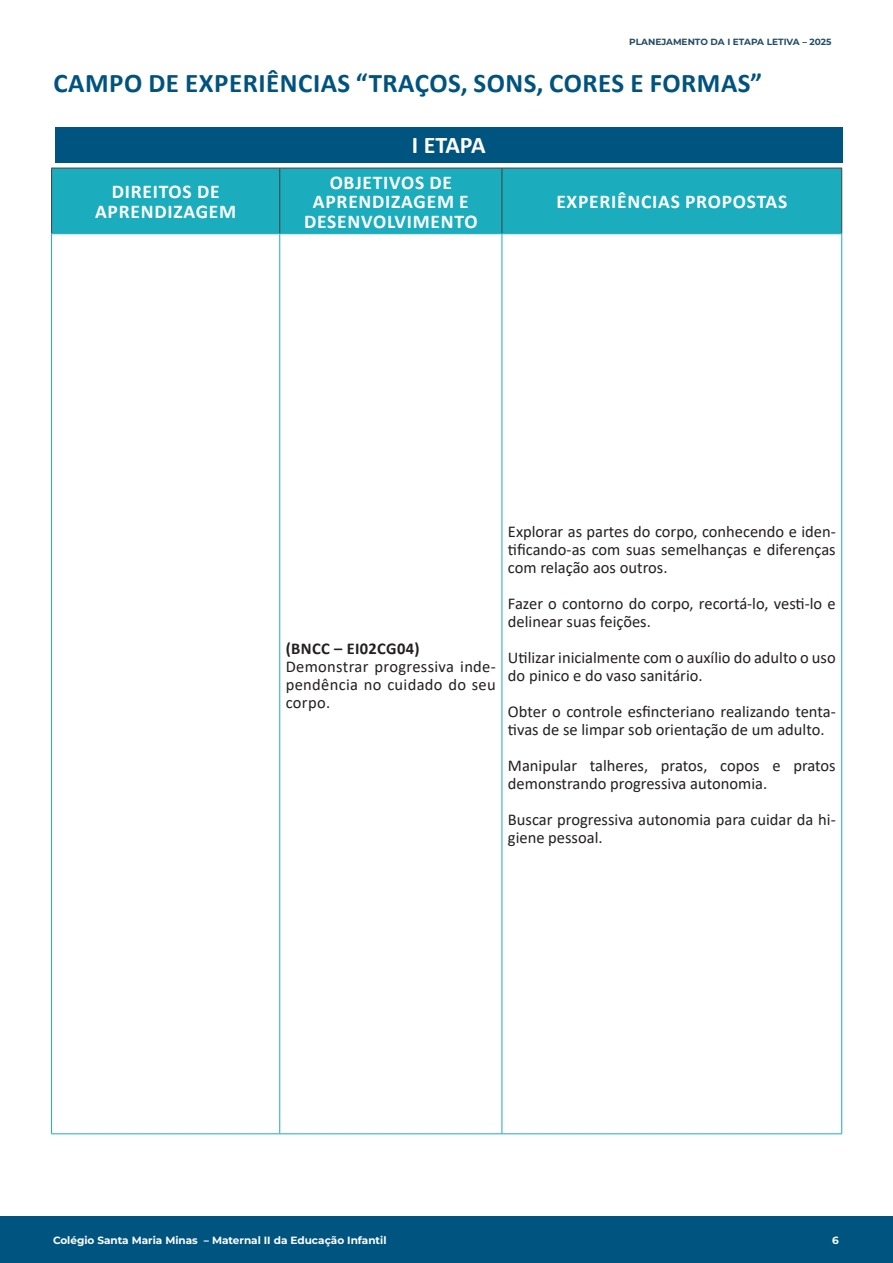
<style>
.page{position:relative;width:893px;height:1263px;background:#fff}
.page>*{position:absolute;margin:0;border:0;box-sizing:border-box;transform-origin:0 0}
.t1{font:700 27px "Calibri";letter-spacing:.02em;color:#00537f}
.t2{font:700 24px "Calibri";letter-spacing:-.035em;color:#fff}
.t3{font:700 19.5px/19.5px "Calibri";letter-spacing:.04em;color:#fff;text-align:center}
.t4{font:16.5px/18px "Calibri";color:#231f20}
.t5{font:700 16.5px "Calibri";letter-spacing:.02em;color:#231f20}
.t6{font:700 10.5px "Montserrat";color:#fff}
.t7{font:700 9px "Montserrat";color:#234b68}
</style>
<div class="page">
<div style="left:0;top:1216px;width:893px;height:46px;background:#005480"></div>
<div style="left:52px;top:169px;width:789px;height:64px;background:#1badbd"></div>
<hr style="left:51px;top:168px;width:229px;height:1px;background:#3e3e3f">
<hr style="left:51px;top:168px;width:1px;height:65px;background:#3e3e3f">
<hr style="left:280px;top:168px;width:222px;height:1px;background:#3e3e3f">
<hr style="left:502px;top:168px;width:340px;height:1px;background:#3e3e3f">
<hr style="left:841px;top:168px;width:1px;height:65px;background:#3e3e3f">
<hr style="left:279px;top:168px;width:1px;height:65px;background:#3e3e3f">
<hr style="left:502px;top:168px;width:1px;height:65px;background:#3e3e3f">
<hr style="left:51px;top:1133px;width:229px;height:1px;background:#1baabe">
<hr style="left:51px;top:234px;width:1px;height:899px;background:#1baabe">
<hr style="left:51px;top:233px;width:229px;height:1px;background:#1baabe">
<hr style="left:280px;top:233px;width:222px;height:1px;background:#1baabe">
<hr style="left:502px;top:233px;width:340px;height:1px;background:#1baabe">
<hr style="left:279px;top:234px;width:1px;height:899px;background:#1baabe">
<hr style="left:502px;top:234px;width:1px;height:899px;background:#1baabe">
<hr style="left:841px;top:234px;width:1px;height:899px;background:#1baabe">
<hr style="left:280px;top:1133px;width:222px;height:1px;background:#1baabe">
<hr style="left:502px;top:1133px;width:340px;height:1px;background:#1baabe">
<div style="left:55px;top:127px;width:787px;height:35px;background:#005480"></div>
<p class="t7" style="left:629px;top:35px;width:204px">PLANEJAMENTO DA I ETAPA LETIVA – 2025</p>
<p class="t1" style="left:53px;top:64px;width:710px">CAMPO DE EXPERIÊNCIAS “TRAÇOS, SONS, CORES E FORMAS”</p>
<p class="t2" style="left:412px;top:128px;width:75px">I ETAPA</p>
<p class="t3" style="left:95px;top:182px;width:143px">DIREITOS DE<br>APRENDIZAGEM</p>
<p class="t3" style="left:313px;top:172px;width:157px">OBJETIVOS DE<br>APRENDIZAGEM E</p>
<p class="t3" style="left:304px;top:211px;width:175px">DESENVOLVIMENTO</p>
<p class="t3" style="left:556px;top:192px;width:232px">EXPERIÊNCIAS PROPOSTAS</p>
<p class="t5" style="left:286px;top:637px;width:135px">(BNCC – EI02CG04)</p>
<p class="t4" style="left:286px;top:657px;width:212px;text-align:justify">Demonstrar progressiva inde&shy;pendência no cuidado do seu corpo.</p>
<p class="t4" style="left:508px;top:522px;width:329px;text-align:justify">Explorar as partes do corpo, conhecendo e iden&shy;tificando-as com suas semelhanças e diferenças com relação aos outros.</p>
<p class="t4" style="left:508px;top:594px;width:329px">Fazer o contorno do corpo, recortá-lo, vesti-lo e delinear suas feições.</p>
<p class="t4" style="left:508px;top:648px;width:329px">Utilizar inicialmente com o auxílio do adulto o uso do pinico e do vaso sanitário.</p>
<p class="t4" style="left:508px;top:702px;width:329px">Obter o controle esfincteriano realizando tenta&shy;tivas de se limpar sob orientação de um adulto.</p>
<p class="t4" style="left:508px;top:756px;width:329px">Manipular talheres, pratos, copos e pratos demonstrando progressiva autonomia.</p>
<p class="t4" style="left:508px;top:810px;width:329px">Buscar progressiva autonomia para cuidar da hi&shy;giene pessoal.</p>
<p class="t6" style="left:53px;top:1232px;width:335px">Colégio Santa Maria Minas – Maternal II da Educação Infantil</p>
<p class="t6" style="left:832px;top:1232px;width:8px">6</p>
</div>
